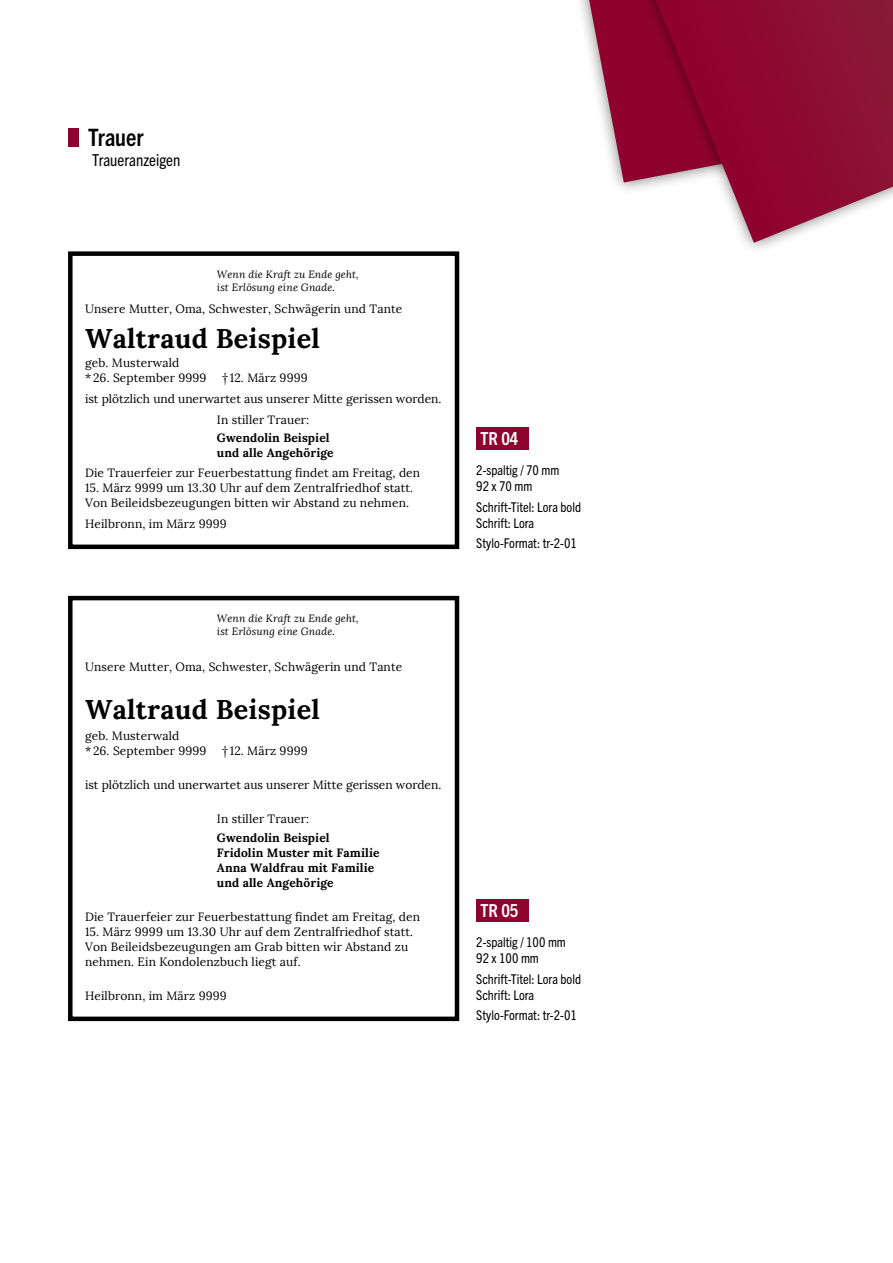
<style>
.page{position:relative;width:893px;height:1263px;background:#fff}
.page>*{position:absolute;margin:0;border:0;box-sizing:border-box;transform-origin:0 0}
.t1{font:700 27px "Lora";letter-spacing:.01em;color:#000}
.t2{font:700 condensed 24px "Trade Gothic Next LT Pro";color:#000}
.t3{font:700 condensed 18px "Trade Gothic Next LT Pro";color:#fff}
.t4{font:condensed 16.5px "Trade Gothic Next LT Pro";color:#000}
.t5{font:condensed 13.5px/16.2px "Trade Gothic Next LT Pro";color:#000}
.t6{font:12px/15px "Lora";letter-spacing:.01em;color:#000}
.t7{font:700 12px/15px "Lora";letter-spacing:.01em;color:#000}
.t8{font:italic 10.5px/13.2px "Lora";letter-spacing:.01em;color:#000}
</style>
<div class="page">
<div style="left:532px;top:0;width:361px;height:256px;background:#000;opacity:.51"></div>
<svg style="left:656px;top:0;width:237px;height:243px;background:#9e3253"></svg>
<div style="left:476px;top:427px;width:53px;height:23px;background:#8f0230"></div>
<div style="left:68px;top:251px;width:391px;height:298px;border:4px solid #000"></div>
<div style="left:476px;top:899px;width:52px;height:23px;background:#8f0230"></div>
<div style="left:68px;top:596px;width:391px;height:425px;border:4px solid #000"></div>
<div style="left:68px;top:128px;width:11px;height:19px;background:#8f0230"></div>
<h2 class="t2" style="left:88px;top:121px;width:57px">Trauer</h2>
<h3 class="t4" style="left:92px;top:149px;width:90px">Traueranzeigen</h3>
<p class="t8" style="left:217px;top:267px;width:143px">Wenn die Kraft zu Ende geht, ist Erlösung eine Gnade.</p>
<p class="t6" style="left:85px;top:301px;width:319px">Unsere Mutter, Oma, Schwester, Schwägerin und Tante</p>
<h1 class="t1" style="left:85px;top:320px;width:236px">Waltraud Beispiel</h1>
<p class="t6" style="left:85px;top:356px;width:123px">geb. Musterwald<br>* 26. September 9999</p>
<p class="t6" style="left:222px;top:371px;width:87px">† 12. März 9999</p>
<p class="t6" style="left:217px;top:412px;width:94px">In stiller Trauer:</p>
<p class="t7" style="left:217px;top:430px;width:118px">Gwendolin Beispiel und alle Angehörige</p>
<p class="t6" style="left:85px;top:466px;width:337px">Die Trauerfeier zur Feuerbestattung findet am Freitag, den</p>
<p class="t6" style="left:85px;top:481px;width:330px">15. März 9999 um 13.30 Uhr auf dem Zentralfriedhof statt.<br>Von Beileidsbezeugungen bitten wir Abstand zu nehmen.</p>
<p class="t6" style="left:85px;top:517px;width:143px">Heilbronn, im März 9999</p>
<p class="t6" style="left:85px;top:391px;width:358px">ist plötzlich und unerwartet aus unserer Mitte gerissen worden.</p>
<p class="t8" style="left:217px;top:612px;width:143px">Wenn die Kraft zu Ende geht, ist Erlösung eine Gnade.</p>
<p class="t6" style="left:85px;top:659px;width:319px">Unsere Mutter, Oma, Schwester, Schwägerin und Tante</p>
<h1 class="t1" style="left:85px;top:692px;width:236px">Waltraud Beispiel</h1>
<p class="t6" style="left:85px;top:728px;width:123px">geb. Musterwald<br>* 26. September 9999</p>
<p class="t6" style="left:222px;top:743px;width:87px">† 12. März 9999</p>
<p class="t6" style="left:85px;top:777px;width:358px">ist plötzlich und unerwartet aus unserer Mitte gerissen worden.</p>
<p class="t6" style="left:217px;top:811px;width:94px">In stiller Trauer:</p>
<p class="t7" style="left:217px;top:830px;width:164px">Gwendolin Beispiel<br>Fridolin Muster mit Familie<br>Anna Waldfrau mit Familie und alle Angehörige</p>
<p class="t6" style="left:85px;top:909px;width:337px">Die Trauerfeier zur Feuerbestattung findet am Freitag, den</p>
<p class="t6" style="left:85px;top:924px;width:330px">15. März 9999 um 13.30 Uhr auf dem Zentralfriedhof statt.<br>Von Beileidsbezeugungen am Grab bitten wir Abstand zu nehmen. Ein Kondolenzbuch liegt auf.</p>
<p class="t6" style="left:85px;top:989px;width:143px">Heilbronn, im März 9999</p>
<h3 class="t3" style="left:480px;top:426px;width:39px">TR 04</h3>
<p class="t5" style="left:476px;top:461px;width:85px">2-spaltig / 70 mm<br>92 x 70 mm</p>
<p class="t5" style="left:476px;top:498px;width:106px">Schrift-Titel: Lora bold<br>Schrift: Lora</p>
<p class="t5" style="left:476px;top:534px;width:102px">Stylo-Format: tr-2-01</p>
<h3 class="t3" style="left:480px;top:898px;width:39px">TR 05</h3>
<p class="t5" style="left:476px;top:933px;width:91px">2-spaltig / 100 mm<br>92 x 100 mm</p>
<p class="t5" style="left:476px;top:970px;width:106px">Schrift-Titel: Lora bold<br>Schrift: Lora</p>
<p class="t5" style="left:476px;top:1006px;width:102px">Stylo-Format: tr-2-01</p>
</div>
